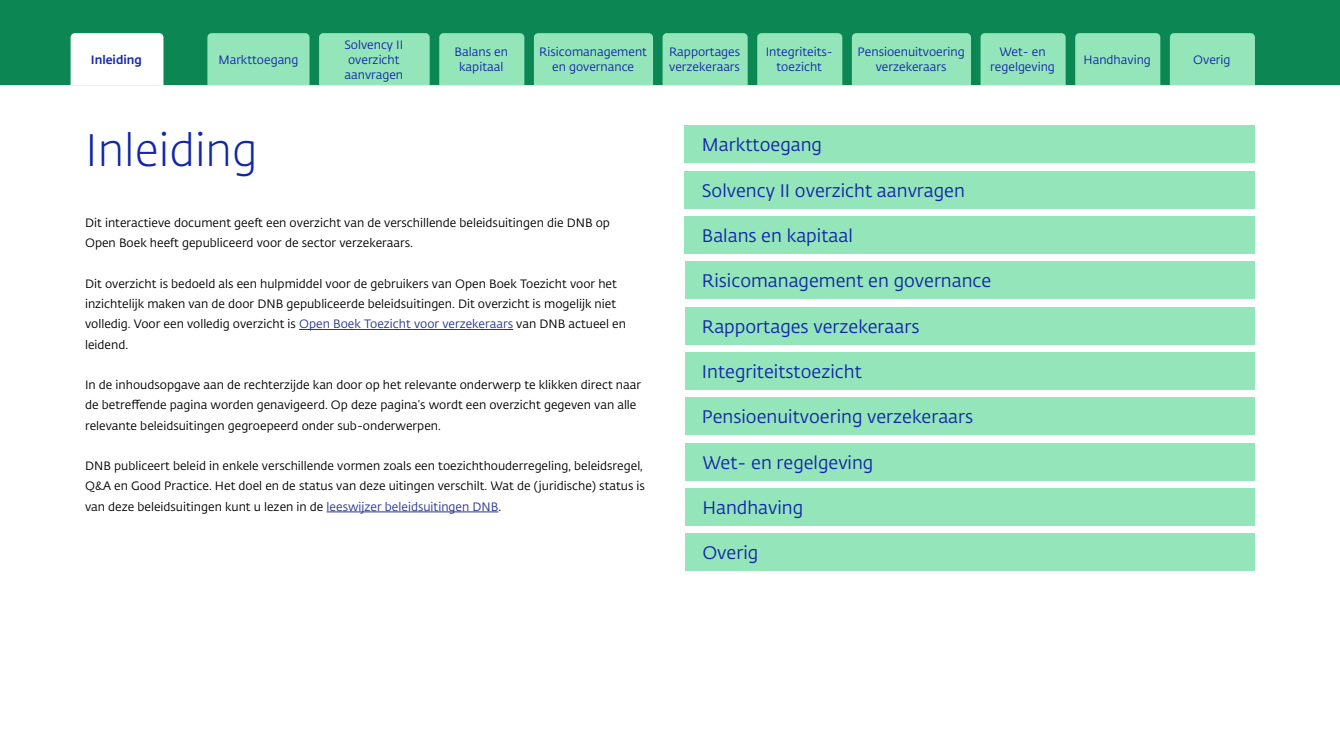
<style>
.page{position:relative;width:1340px;height:754px;background:#fff}
.page>*{position:absolute;margin:0;border:0;box-sizing:border-box;transform-origin:0 0}
.H2_Hoofdstuktitel{font:300 45px "DNB Fedra";color:#1226aa}
.Inhoud{font:18px "DNB Fedra";color:#1226aa}
.P_Broodtekst{font:12px/20.2px "DNB Fedra";color:#000}
.t1{font:12px/15px "DNB Fedra";color:#1226aa;text-align:center}
.t2{font:500 12px "DNB Fedra";color:#1226aa}
.s1{color:#28368c}
</style>
<div class="page">
<div style="left:0;top:0;width:1339px;height:85px;background:#0c8754"></div>
<svg style="left:71px;top:33px;width:92px;height:52px"></svg>
<div style="left:319px;top:33px;width:110px;height:52px;background:#94e6ba"></div>
<div style="left:534px;top:33px;width:119px;height:52px;background:#94e6ba"></div>
<div style="left:851px;top:33px;width:120px;height:52px;background:#94e6ba"></div>
<div style="left:980px;top:33px;width:85px;height:52px;background:#94e6ba"></div>
<div style="left:439px;top:33px;width:85px;height:52px;background:#94e6ba"></div>
<div style="left:662px;top:33px;width:85px;height:52px;background:#94e6ba"></div>
<div style="left:757px;top:33px;width:85px;height:52px;background:#94e6ba"></div>
<div style="left:1075px;top:33px;width:85px;height:52px;background:#94e6ba"></div>
<div style="left:1169px;top:33px;width:85px;height:52px;background:#94e6ba"></div>
<div style="left:207px;top:33px;width:102px;height:52px;background:#94e6ba"></div>
<hr style="left:299px;top:329px;width:214px;height:1px;background:#28368c">
<hr style="left:326px;top:511px;width:172px;height:1px;background:#28368c">
<div style="left:685px;top:126px;width:569px;height:37px;background:#94e6ba"></div>
<div style="left:685px;top:171px;width:569px;height:37px;background:#94e6ba"></div>
<div style="left:685px;top:216px;width:569px;height:37px;background:#94e6ba"></div>
<div style="left:685px;top:261px;width:569px;height:38px;background:#94e6ba"></div>
<div style="left:685px;top:307px;width:569px;height:37px;background:#94e6ba"></div>
<div style="left:685px;top:397px;width:569px;height:38px;background:#94e6ba"></div>
<div style="left:685px;top:352px;width:569px;height:37px;background:#94e6ba"></div>
<div style="left:685px;top:443px;width:569px;height:37px;background:#94e6ba"></div>
<div style="left:685px;top:488px;width:569px;height:37px;background:#94e6ba"></div>
<div style="left:685px;top:533px;width:569px;height:38px;background:#94e6ba"></div>
<p class="t2" style="left:91px;top:52px;width:52px">Inleiding</p>
<p class="t1" style="left:344px;top:37px;width:60px;text-align:left">Solvency II overzicht aanvragen</p>
<p class="t1" style="left:539px;top:45px;width:109px">Risicomanagement en governance</p>
<p class="t1" style="left:857px;top:45px;width:109px">Pensioenuitvoering verzekeraars</p>
<p class="t1" style="left:990px;top:45px;width:66px">Wet- en regelgeving</p>
<p class="t1" style="left:454px;top:45px;width:55px">Balans en kapitaal</p>
<p class="t1" style="left:669px;top:45px;width:73px;text-align:left">Rapportages verzekeraars</p>
<p class="t1" style="left:765px;top:45px;width:66px">Integriteits&shy;toezicht</p>
<p class="t1" style="left:218px;top:52px;width:82px">Markttoegang</p>
<p class="t1" style="left:1083px;top:52px;width:69px">Handhaving</p>
<p class="t1" style="left:1193px;top:52px;width:39px">Overig</p>
<h2 class="H2_Hoofdstuktitel" style="left:85px;top:123px;width:174px">Inleiding</h2>
<p class="P_Broodtekst" style="left:85px;top:213px;width:526px">Dit interactieve document geeft een overzicht van de verschillende beleidsuitingen die DNB op<br>Open Boek heeft gepubliceerd voor de sector verzekeraars.</p>
<p class="P_Broodtekst" style="left:85px;top:273px;width:542px">Dit overzicht is bedoeld als een hulpmiddel voor de gebruikers van Open Boek Toezicht voor het inzichtelijk maken van de door DNB gepubliceerde beleidsuitingen. Dit overzicht is mogelijk niet volledig. Voor een volledig overzicht is <span class="s1">Open Boek Toezicht voor verzekeraars</span> van DNB actueel en leidend.</p>
<p class="P_Broodtekst" style="left:85px;top:375px;width:557px">In de inhoudsopgave aan de rechterzijde kan door op het relevante onderwerp te klikken direct naar de betreffende pagina worden genavigeerd. Op deze pagina’s wordt een overzicht gegeven van alle relevante beleidsuitingen gegroepeerd onder sub-onderwerpen.</p>
<p class="P_Broodtekst" style="left:85px;top:456px;width:561px">DNB publiceert beleid in enkele verschillende vormen zoals een toezichthouderregeling, beleidsregel,<br>Q&amp;A en Good Practice. Het doel en de status van deze uitingen verschilt. Wat de (juridische) status is van deze beleidsuitingen kunt u lezen in de <span class="s1">leeswijzer beleidsuitingen DNB</span>.</p>
<p class="Inhoud" style="left:702px;top:134px;width:122px">Markttoegang</p>
<p class="Inhoud" style="left:702px;top:179px;width:264px">Solvency II overzicht aanvragen</p>
<p class="Inhoud" style="left:702px;top:225px;width:152px">Balans en kapitaal</p>
<p class="Inhoud" style="left:702px;top:270px;width:291px">Risicomanagement en governance</p>
<p class="Inhoud" style="left:702px;top:315px;width:219px">Rapportages verzekeraars</p>
<p class="Inhoud" style="left:702px;top:361px;width:161px">Integriteitstoezicht</p>
<p class="Inhoud" style="left:702px;top:406px;width:273px">Pensioenuitvoering verzekeraars</p>
<p class="Inhoud" style="left:702px;top:451px;width:172px">Wet- en regelgeving</p>
<p class="Inhoud" style="left:702px;top:496px;width:102px">Handhaving</p>
<p class="Inhoud" style="left:702px;top:542px;width:57px">Overig</p>
</div>
